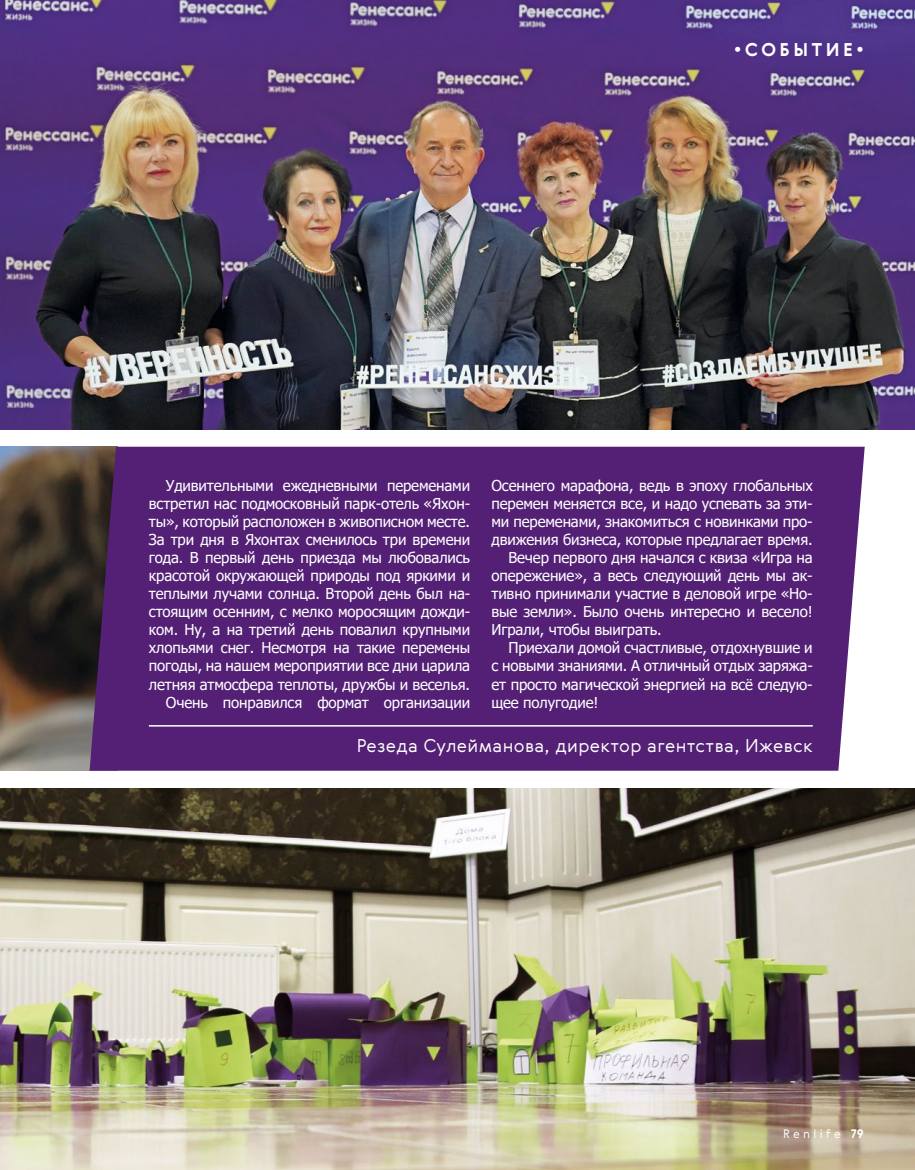
<style>
.page{position:relative;width:915px;height:1170px;background:#fff}
.page>*{position:absolute;margin:0;border:0;box-sizing:border-box;transform-origin:0 0}
.t1{font:300 18px "Gerbera";letter-spacing:.02em;color:#fff}
.t2{font:700 18px "Gerbera";letter-spacing:.2em;color:#fff}
.t3{font:15px/18px "Tahoma";letter-spacing:-.01em;color:#fff;text-align:right}
.t4{font:300 12px "Gerbera";color:#fff}
.s1{font-weight:700}
</style>
<div class="page">
<img style="left:0;top:446px;width:89px;height:324px">
<img style="left:1px;top:0;width:913px;height:429px">
<div style="left:89px;top:446px;width:775px;height:324px;background:#532075"></div>
<img style="left:0;top:788px;width:914px;height:381px">
<hr style="left:149px;top:725px;width:663px;height:1px;background:#fff">
<p class="t2" style="left:734px;top:38px;width:131px">•СОБЫТИЕ•</p>
<p class="t3" style="left:149px;top:477px;width:322px">Удивительными ежедневными переменами встретил нас подмосковный парк-отель «Яхон&shy;ты», который расположен в живописном месте.<br>За три дня в Яхонтах сменилось три времени года. В первый день приезда мы любовались красотой окружающей природы под яркими и теплыми лучами солнца. Второй день был на&shy;стоящим осенним, с мелко моросящим дожди&shy;ком. Ну, а на третий день повалил крупными хлопьями снег. Несмотря на такие перемены погоды, на нашем мероприятии все дни царила летняя атмосфера теплоты, дружбы и веселья.<br>Очень понравился формат организации</p>
<p class="t3" style="left:491px;top:477px;width:322px">Осеннего марафона, ведь в эпоху глобальных</p>
<p class="t3" style="left:491px;top:495px;width:322px">перемен меняется все, и надо успевать за эти-</p>
<p class="t3" style="left:491px;top:513px;width:322px">ми переменами, знакомиться с новинками про-</p>
<p class="t3" style="left:491px;top:531px;width:322px">движения бизнеса, которые предлагает время.</p>
<p class="t3" style="left:508px;top:549px;width:305px">Вечер первого дня начался с квиза «Игра на</p>
<p class="t3" style="left:491px;top:567px;width:322px">опережение», а весь следующий день мы ак-</p>
<p class="t3" style="left:491px;top:585px;width:322px">тивно принимали участие в деловой игре «Но-</p>
<p class="t3" style="left:491px;top:603px;width:322px">вые земли». Было очень интересно и весело!</p>
<p class="t3" style="left:491px;top:621px;width:171px">Играли, чтобы выиграть.</p>
<p class="t3" style="left:508px;top:639px;width:305px">Приехали домой счастливые, отдохнувшие и</p>
<p class="t3" style="left:491px;top:657px;width:323px">с новыми знаниями. А отличный отдых заряжа-</p>
<p class="t3" style="left:491px;top:675px;width:322px">ет просто магической энергией на всё следую-</p>
<p class="t3" style="left:491px;top:693px;width:108px">щее полугодие!</p>
<p class="t1" style="left:356px;top:733px;width:457px">Резеда Сулейманова, директор агентства, Ижевск</p>
<p class="t4" style="left:783px;top:1125px;width:82px">R e n l i f e <span class="s1">79</span></p>
</div>
